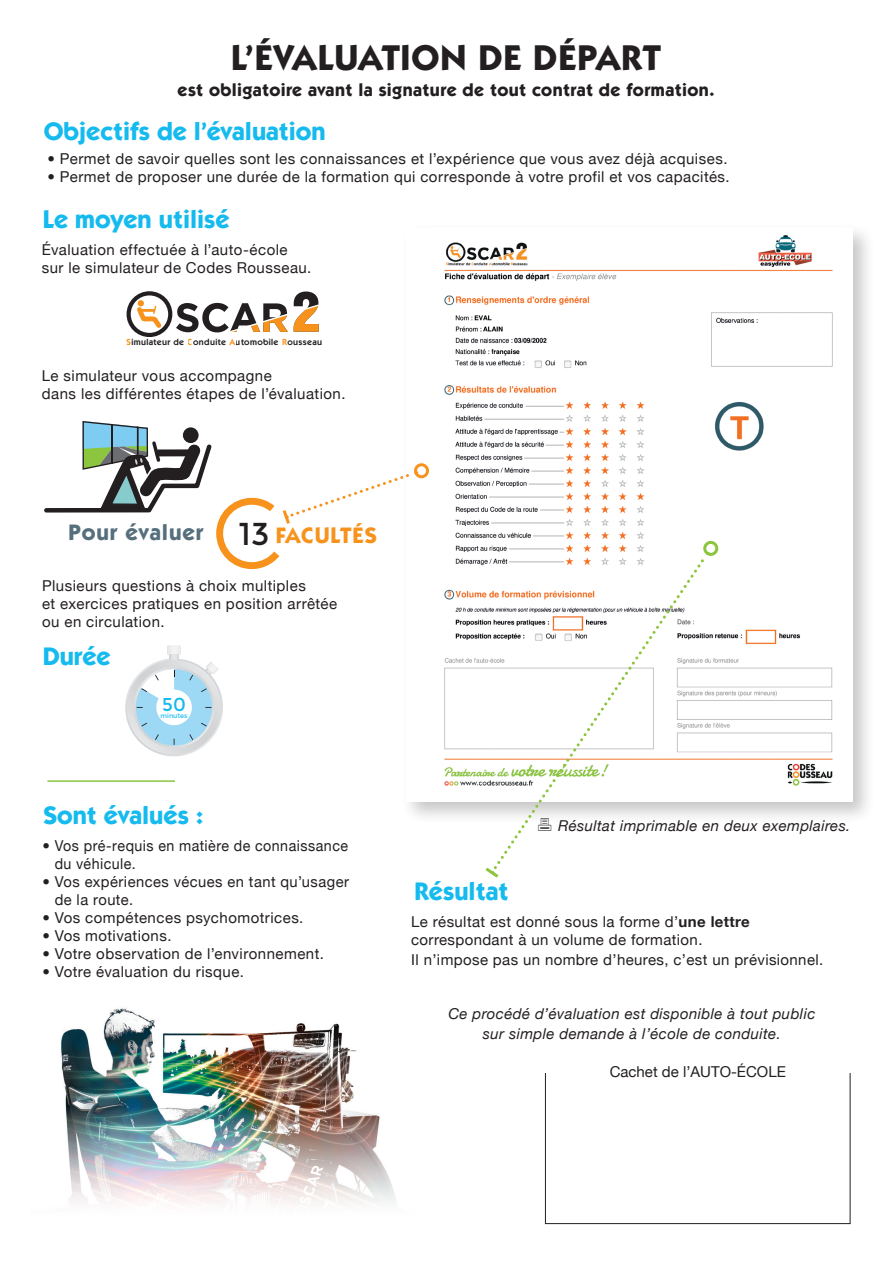
<style>
.page{position:relative;width:893px;height:1263px;background:#fff}
.page>*{position:absolute;margin:0;border:0;box-sizing:border-box;transform-origin:0 0}
.t1{font:700 36px "Itc Kabel";letter-spacing:.025em;color:#231f20}
.t2{font:31.65px "Montserrat";color:#231f20}
.t3{font:700 25.5px "Itc Kabel";color:#15baee}
.Titre_2{font:700 22.5px "Itc Kabel";letter-spacing:.04em;color:#566f7d}
.Titre_2-2{font:700 22.5px "Itc Kabel";letter-spacing:.04em;color:#f7931d}
.t4{font:18.6px "Montserrat";color:#15baee}
.t5{font:700 18px "Itc Kabel";letter-spacing:.02em;color:#231f20}
.texte_courant{font:15px/18px "Helvetica Neue";letter-spacing:.03em;color:#231f20}
.texte_courant-2{font:italic 15px "Helvetica Neue";letter-spacing:.025em;color:#231f20}
.texte_courant-3{font:15px "Helvetica Neue";color:#231f20}
.t6{font:600 8.85px "Itc Kabel";letter-spacing:.04em;color:#231f20}
.t7{font:6.6px "Montserrat";color:#15baee}
.s1{color:#f7931d}
.s2{font-weight:700}
</style>
<div class="page">
<svg style="left:135px;top:300px;width:30px;height:31px"></svg>
<div style="left:127px;top:291px;width:45px;height:46px;border:4px solid #231f20;border-radius:50%"></div>
<svg style="left:176px;top:291px;width:143px;height:42px"></svg>
<svg style="left:206px;top:662px;width:12px;height:12px"></svg>
<svg style="left:125px;top:658px;width:98px;height:98px"></svg>
<div style="left:127px;top:660px;width:94px;height:94px;background:#dcdddf;border-radius:47px"></div>
<svg style="left:134px;top:667px;width:80px;height:81px"></svg>
<div style="left:136px;top:669px;width:76px;height:77px;background:#9dd8f5;border-radius:50%"></div>
<svg style="left:167px;top:646px;width:13px;height:13px"></svg>
<svg style="left:155px;top:734px;width:4px;height:6px"></svg>
<svg style="left:189px;top:734px;width:4px;height:6px"></svg>
<svg style="left:137px;top:669px;width:38px;height:39px"></svg>
<div style="left:156px;top:690px;width:36px;height:35px;background:#fff;border-radius:50%"></div>
<div style="left:545px;top:1072px;width:305px;height:152px;border:1px solid #231f20"></div>
<div style="left:401px;top:222px;width:475px;height:603px;background:#231f20;opacity:.25"></div>
<div style="left:406px;top:228px;width:446px;height:573px;background:#fff"></div>
<img style="left:444px;top:235px;width:389px;height:551px">
<img style="left:61px;top:1008px;width:335px;height:195px">
<svg style="left:491px;top:552px;width:219px;height:312px"></svg>
<svg style="left:485px;top:866px;width:14px;height:12px"></svg>
<div style="left:703px;top:541px;width:15px;height:15px;border:3px solid #8bc63e;border-radius:50%"></div>
<svg style="left:44px;top:420px;width:373px;height:149px"></svg>
<div style="left:414px;top:463px;width:15px;height:15px;border:3px solid #f7931d;border-radius:50%"></div>
<hr style="left:47px;top:780px;width:128px;height:2px;background:#8bc63e">
<svg style="left:538px;top:818px;width:13px;height:13px"></svg>
<p class="t1" style="left:231px;top:36px;width:431px">L’ÉVALUATION DE DÉPART</p>
<p class="t5" style="left:178px;top:79px;width:538px">est obligatoire avant la signature de tout contrat de formation.</p>
<p class="t3" style="left:44px;top:115px;width:283px">Objectifs de l’évaluation</p>
<p class="texte_courant" style="left:47px;top:150px;width:682px">• Permet de savoir quelles sont les connaissances et l’expérience que vous avez déjà acquises.</p>
<p class="texte_courant" style="left:47px;top:168px;width:684px">• Permet de proposer une durée de la formation qui corresponde à votre profil et vos capacités.</p>
<p class="t3" style="left:43px;top:204px;width:189px">Le moyen utilisé</p>
<p class="texte_courant" style="left:42px;top:241px;width:271px">Évaluation effectuée à l’auto-école sur le simulateur de Codes Rousseau.</p>
<p class="t6" style="left:127px;top:337px;width:197px"><span class="s1">S</span>imulateur de <span class="s1">C</span>onduite <span class="s1">A</span>utomobile <span class="s1">R</span>ousseau</p>
<p class="texte_courant" style="left:42px;top:367px;width:305px">Le simulateur vous accompagne<br>dans les différentes étapes de l’évaluation.</p>
<p class="Titre_2" style="left:68px;top:519px;width:136px">Pour évaluer</p>
<p class="t2" style="left:239px;top:515px;width:32px">13</p>
<p class="Titre_2-2" style="left:276px;top:521px;width:103px">FACULTÉS</p>
<p class="texte_courant" style="left:42px;top:576px;width:297px">Plusieurs questions à choix multiples<br>et exercices pratiques en position arrêtée ou en circulation.</p>
<p class="t3" style="left:43px;top:641px;width:70px">Durée</p>
<p class="t4" style="left:162px;top:694px;width:25px">50</p>
<p class="t7" style="left:161px;top:711px;width:29px">minutes</p>
<p class="t3" style="left:43px;top:799px;width:162px">Sont évalués :</p>
<p class="texte_courant" style="left:55px;top:836px;width:295px;text-indent:-12px">• Vos pré-requis en matière de connaissance du véhicule.</p>
<p class="texte_courant" style="left:55px;top:872px;width:296px;text-indent:-12px">• Vos expériences vécues en tant qu’usager de la route.</p>
<p class="texte_courant" style="left:42px;top:908px;width:263px">• Vos compétences psychomotrices.</p>
<p class="texte_courant" style="left:42px;top:926px;width:131px">• Vos motivations.</p>
<p class="texte_courant" style="left:42px;top:944px;width:283px">• Votre observation de l’environnement.</p>
<p class="texte_courant" style="left:42px;top:962px;width:203px">• Votre évaluation du risque.</p>
<p class="t3" style="left:415px;top:876px;width:95px">Résultat</p>
<p class="texte_courant-2" style="left:558px;top:817px;width:294px">Résultat imprimable en deux exemplaires.</p>
<p class="texte_courant" style="left:411px;top:913px;width:340px">Le résultat est donné sous la forme d’<span class="s2">une lettre </span>correspondant à un volume de formation.</p>
<p class="texte_courant" style="left:411px;top:950px;width:414px">Il n’impose pas un nombre d’heures, c’est un prévisionnel.</p>
<p class="texte_courant-2" style="left:448px;top:1005px;width:368px">Ce procédé d’évaluation est disponible à tout public</p>
<p class="texte_courant-2" style="left:483px;top:1024px;width:299px">sur simple demande à l’école de conduite.</p>
<p class="texte_courant-3" style="left:610px;top:1062px;width:178px">Cachet de l’AUTO-ÉCOLE</p>
</div>
